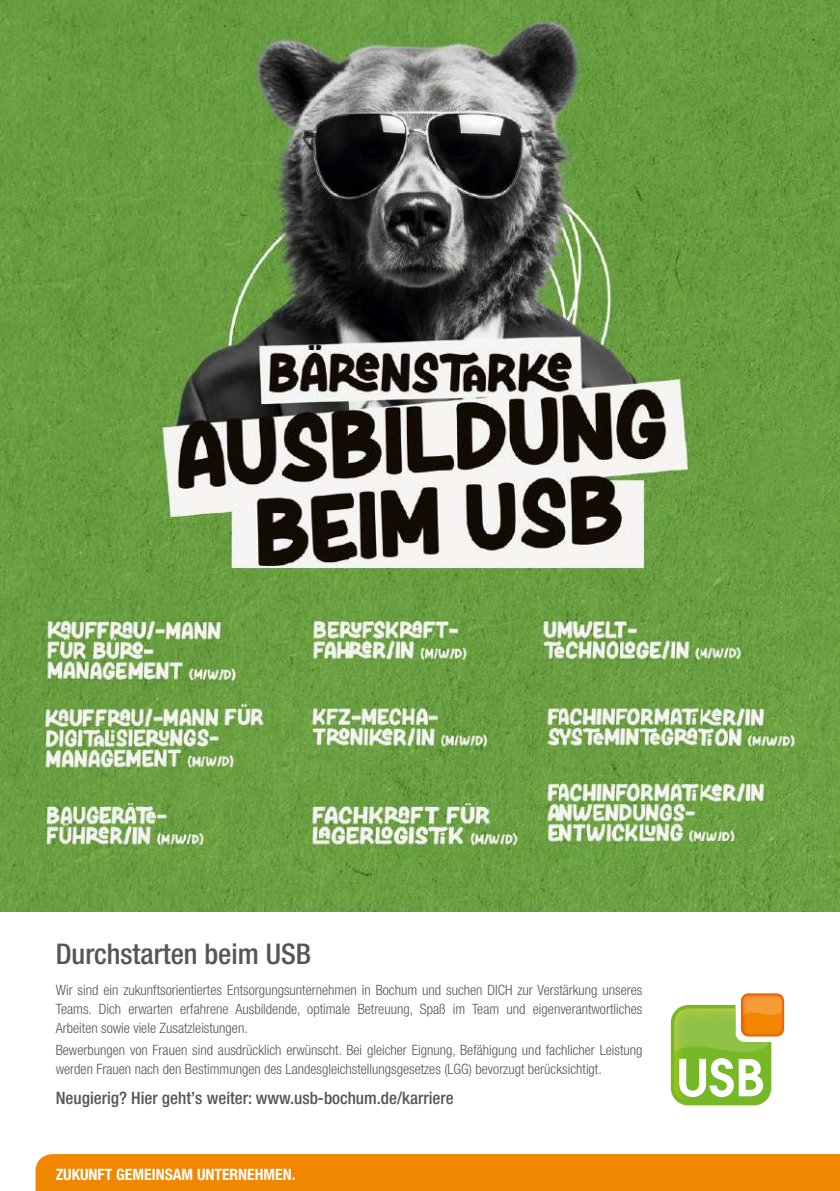
<style>
.page{position:relative;width:840px;height:1191px;background:#fff}
.page>*{position:absolute;margin:0;border:0;box-sizing:border-box;transform-origin:0 0}
.t1{font:500 condensed 28.6px "Helvetica Neue LT Pro";color:#565656}
.t2{font:500 condensed 17.2px "Helvetica Neue LT Pro";color:#565656}
.t3{font:700 condensed 15.6px "Helvetica Neue LT Pro";color:#fff}
.t4{font:300 condensed 14.2px/18.6px "Helvetica Neue LT Pro";color:#565656;text-align:justify}
</style>
<div class="page">
<svg style="left:740px;top:993px;width:43px;height:43px"></svg>
<svg style="left:670px;top:996px;width:111px;height:109px"></svg>
<img style="left:742px;top:995px;width:39px;height:20px">
<img style="left:0;top:0;width:839px;height:912px">
<div style="left:35px;top:1154px;width:805px;height:37px;background:#f18700"></div>
<h1 class="t1" style="left:56px;top:937px;width:257px">Durchstarten beim USB</h1>
<p class="t4" style="left:56px;top:981px;width:588px">Wir sind ein zukunftsorientiertes Entsorgungsunternehmen in Bochum und suchen DICH zur Verstärkung unseres Teams. Dich erwarten erfahrene Ausbildende, optimale Betreuung, Spaß im Team und eigenverantwortliches Arbeiten sowie viele Zusatzleistungen.</p>
<p class="t4" style="left:56px;top:1040px;width:588px">Bewerbungen von Frauen sind ausdrücklich erwünscht. Bei gleicher Eignung, Befähigung und fachlicher Leistung werden Frauen nach den Bestimmungen des Landesgleichstellungsgesetzes (LGG) bevorzugt berücksichtigt.</p>
<p class="t2" style="left:56px;top:1088px;width:399px">Neugierig? Hier geht’s weiter: www.usb-bochum.de/karriere</p>
<p class="t3" style="left:56px;top:1165px;width:241px">ZUKUNFT GEMEINSAM UNTERNEHMEN.</p>
</div>
